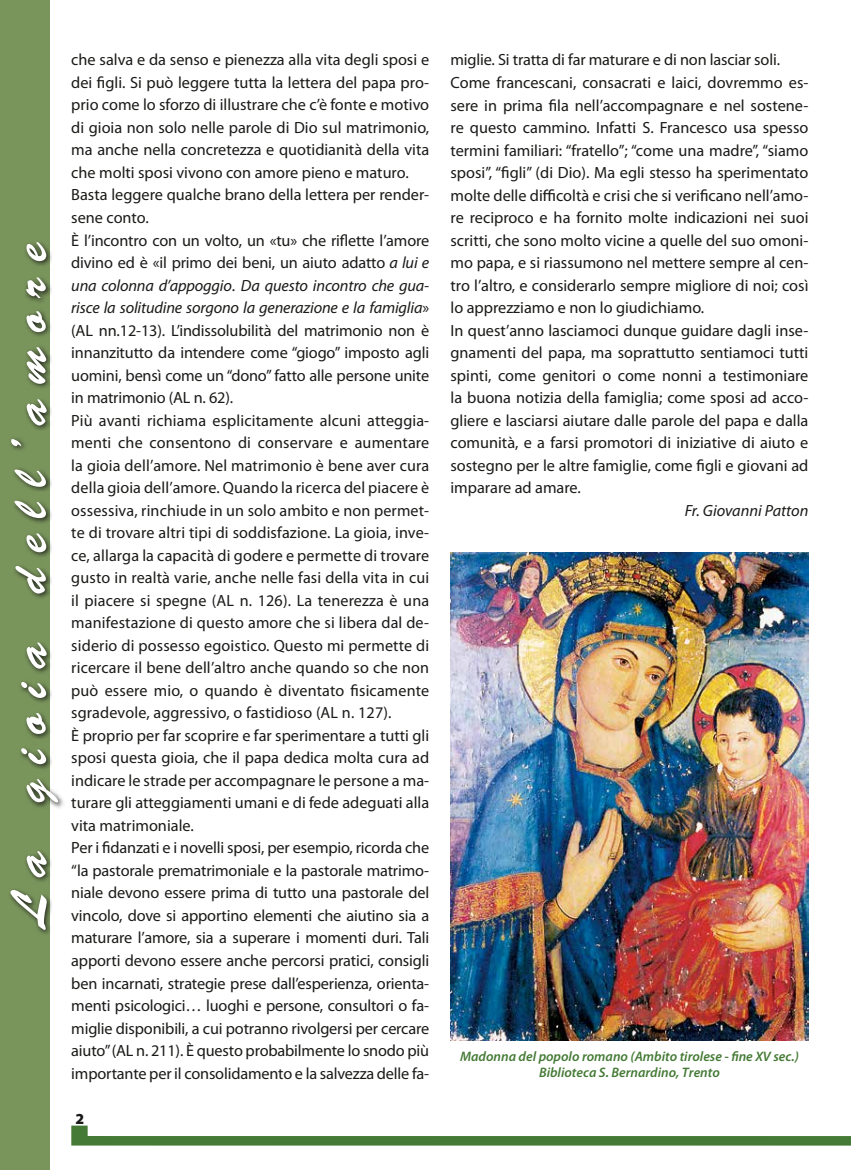
<style>
.page{position:relative;width:851px;height:1170px;background:#fff}
.page>*{position:absolute;margin:0;border:0;box-sizing:border-box;transform-origin:0 0}
.t1{font:50px "Brush Script Std";color:#fff}
.t2{font:16.25px/22.5px "Myriad Pro";color:#1a1a18}
.t3{font:italic 16.25px "Myriad Pro";color:#1a1a18}
.t4{font:900 15.38px "Myriad Pro";color:#1a1a18}
.t5{font:italic 600 13.75px/16.2px "Myriad Pro";color:#447a35;text-align:center}
.s1{font-style:italic}
</style>
<div class="page">
<svg style="left:71px;top:1125px;width:779px;height:20px"></svg>
<div style="left:0;top:0;width:50px;height:1169px;background:#7a955c"></div>
<div style="left:8px;top:239px;width:57px;height:697px;background:#1a1a18;opacity:.9"></div>
<img style="left:450px;top:552px;width:358px;height:487px">
<h1 class="t1" style="left:1px;top:927px;width:687px;rotate:-90deg">La gioia dell’amore</h1>
<p class="t2" style="left:71px;top:49px;width:359px">che salva e da senso e pienezza alla vita degli sposi e dei figli. Si può leggere tutta la lettera del papa pro&shy;prio come lo sforzo di illustrare che c’è fonte e motivo di gioia non solo nelle parole di Dio sul matrimonio, ma anche nella concretezza e quotidianità della vita che molti sposi vivono con amore pieno e maturo.<br>Basta leggere qualche brano della lettera per render&shy;sene conto.<br>È l’incontro con un volto, un «tu» che riflette l’amore divino ed è «il primo dei beni, un aiuto adatto <span class="s1">a lui e una colonna d’appoggio</span>. <span class="s1">Da questo incontro che gua&shy;risce la solitudine sorgono la generazione e la famiglia</span>» (AL nn.12-13). L’indissolubilità del matrimonio non è innanzitutto da intendere come “giogo” imposto agli uomini, bensì come un “dono” fatto alle persone unite in matrimonio (AL n. 62).<br>Più avanti richiama esplicitamente alcuni atteggia&shy;menti che consentono di conservare e aumentare la gioia dell’amore. Nel matrimonio è bene aver cura della gioia dell’amore. Quando la ricerca del piacere è ossessiva, rinchiude in un solo ambito e non permet&shy;te di trovare altri tipi di soddisfazione. La gioia, inve&shy;ce, allarga la capacità di godere e permette di trovare gusto in realtà varie, anche nelle fasi della vita in cui il piacere si spegne (AL n. 126). La tenerezza è una manifestazione di questo amore che si libera dal de&shy;siderio di possesso egoistico. Questo mi permette di ricercare il bene dell’altro anche quando so che non può essere mio, o quando è diventato fisicamente sgradevole, aggressivo, o fastidioso (AL n. 127).<br>È proprio per far scoprire e far sperimentare a tutti gli sposi questa gioia, che il papa dedica molta cura ad indicare le strade per accompagnare le persone a ma&shy;turare gli atteggiamenti umani e di fede adeguati alla vita matrimoniale.<br>Per i fidanzati e i novelli sposi, per esempio, ricorda che “la pastorale prematrimoniale e la pastorale matrimo&shy;niale devono essere prima di tutto una pastorale del vincolo, dove si apportino elementi che aiutino sia a maturare l’amore, sia a superare i momenti duri. Tali apporti devono essere anche percorsi pratici, consigli ben incarnati, strategie prese dall’esperienza, orienta&shy;menti psicologici… luoghi e persone, consultori o fa&shy;miglie disponibili, a cui potranno rivolgersi per cercare aiuto” (AL n. 211). È questo probabilmente lo snodo più importante per il consolidamento e la salvezza delle fa-</p>
<p class="t2" style="left:450px;top:49px;width:359px">miglie. Si tratta di far maturare e di non lasciar soli.<br>Come francescani, consacrati e laici, dovremmo es&shy;sere in prima fila nell’accompagnare e nel sostene&shy;re questo cammino. Infatti S. Francesco usa spesso termini familiari: “fratello”; “come una madre”, “siamo sposi”, “figli” (di Dio). Ma egli stesso ha sperimentato molte delle difficoltà e crisi che si verificano nell’amo&shy;re reciproco e ha fornito molte indicazioni nei suoi scritti, che sono molto vicine a quelle del suo omoni&shy;mo papa, e si riassumono nel mettere sempre al cen&shy;tro l’altro, e considerarlo sempre migliore di noi; così lo apprezziamo e non lo giudichiamo.<br>In quest’anno lasciamoci dunque guidare dagli inse&shy;gnamenti del papa, ma soprattutto sentiamoci tutti spinti, come genitori o come nonni a testimoniare la buona notizia della famiglia; come sposi ad acco&shy;gliere e lasciarsi aiutare dalle parole del papa e dalla comunità, e a farsi promotori di iniziative di aiuto e sostegno per le altre famiglie, come figli e giovani ad imparare ad amare.</p>
<p class="t3" style="left:684px;top:501px;width:125px">Fr. Giovanni Patton</p>
<p class="t5" style="left:460px;top:1048px;width:340px">Madonna del popolo romano (Ambito tirolese - fine XV sec.)<br>Biblioteca S. Bernardino, Trento</p>
<p class="t4" style="left:75px;top:1109px;width:10px">2</p>
</div>
